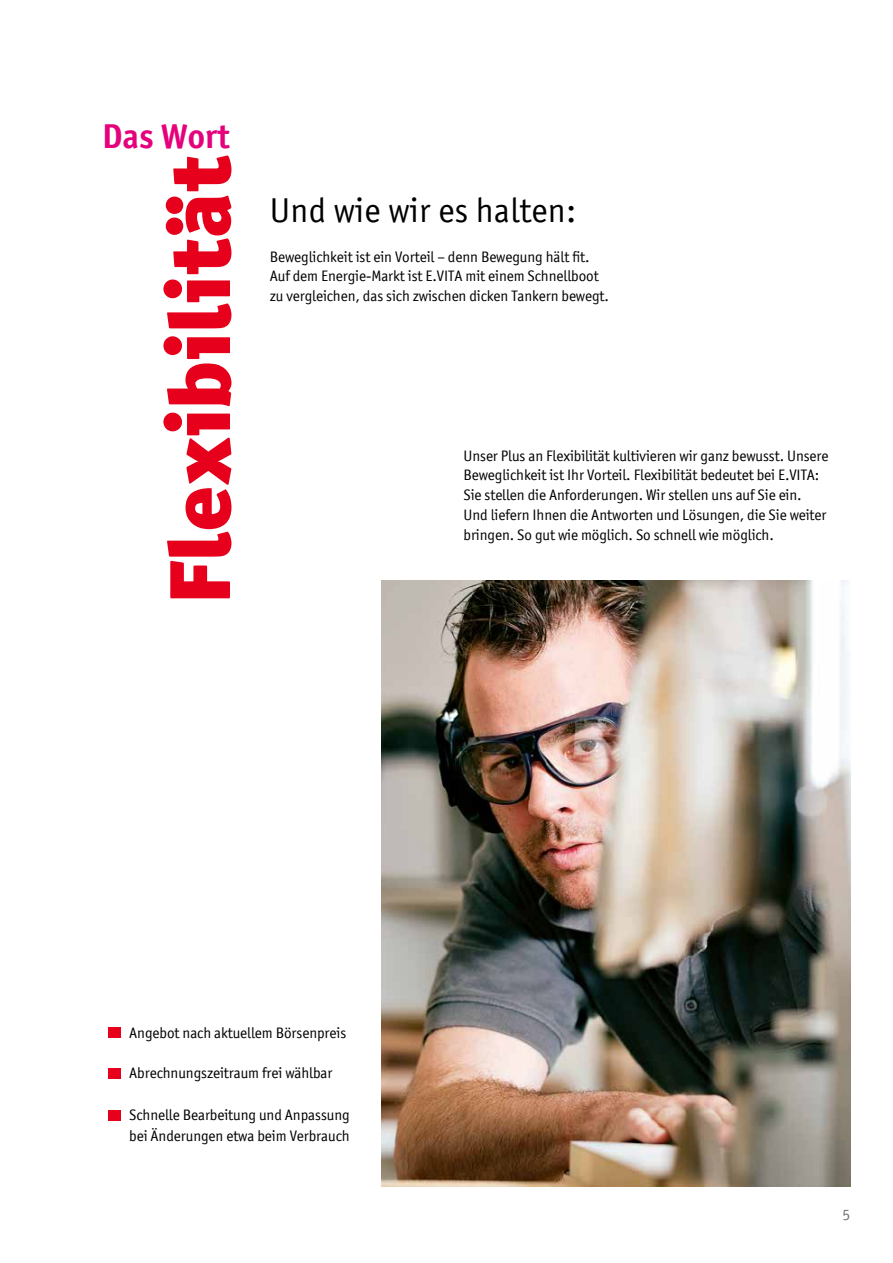
<style>
.page{position:relative;width:893px;height:1263px;background:#fff}
.page>*{position:absolute;margin:0;border:0;box-sizing:border-box;transform-origin:0 0}
.t1{font:87px "Officina Sns IT Cfor EVITA Bl";color:#e6001c}
.t2{font:34.5px "Officina Sns IT Cfor EVITA";letter-spacing:.01em;color:#000}
.t3{font:700 34.5px "Officina Sns IT Cfor EVITA";color:#e5007c}
.t4{font:15.75px "Officina Sns IT Cfor EVITA";color:#6e706f}
.t5{font:15.15px/20px "Officina Sns IT Cfor EVITA";letter-spacing:-.005em;color:#000}
</style>
<div class="page">
<img style="left:381px;top:580px;width:469px;height:606px">
<div style="left:108px;top:1027px;width:13px;height:11px;background:#e6001c"></div>
<div style="left:108px;top:1068px;width:13px;height:11px;background:#e6001c"></div>
<div style="left:108px;top:1110px;width:13px;height:11px;background:#e6001c"></div>
<h2 class="t3" style="left:102px;top:115px;width:129px">Das Wort</h2>
<h1 class="t1" style="left:143px;top:603px;width:449px;rotate:-90deg">Flexibilität</h1>
<h2 class="t2" style="left:270px;top:190px;width:308px">Und wie wir es halten:</h2>
<p class="t5" style="left:270px;top:246px;width:341px">Beweglichkeit ist ein Vorteil – denn Bewegung hält fit.<br>Auf dem Energie-Markt ist E.VITA mit einem Schnellboot zu vergleichen, das sich zwischen dicken Tankern bewegt.</p>
<p class="t5" style="left:463px;top:445px;width:367px">Unser Plus an Flexibilität kultivieren wir ganz bewusst. Unsere Beweglichkeit ist Ihr Vorteil. Flexibilität bedeutet bei E.VITA:<br>Sie stellen die Anforderungen. Wir stellen uns auf Sie ein.<br>Und liefern Ihnen die Antworten und Lösungen, die Sie weiter bringen. So gut wie möglich. So schnell wie möglich.</p>
<p class="t5" style="left:129px;top:1023px;width:219px">Angebot nach aktuellem Börsenpreis</p>
<p class="t5" style="left:129px;top:1062px;width:205px">Abrechnungszeitraum frei wählbar</p>
<p class="t5" style="left:129px;top:1104px;width:222px;line-height:21px">Schnelle Bearbeitung und Anpassung bei Änderungen etwa beim Verbrauch</p>
<p class="t4" style="left:843px;top:1206px;width:9px">5</p>
</div>
